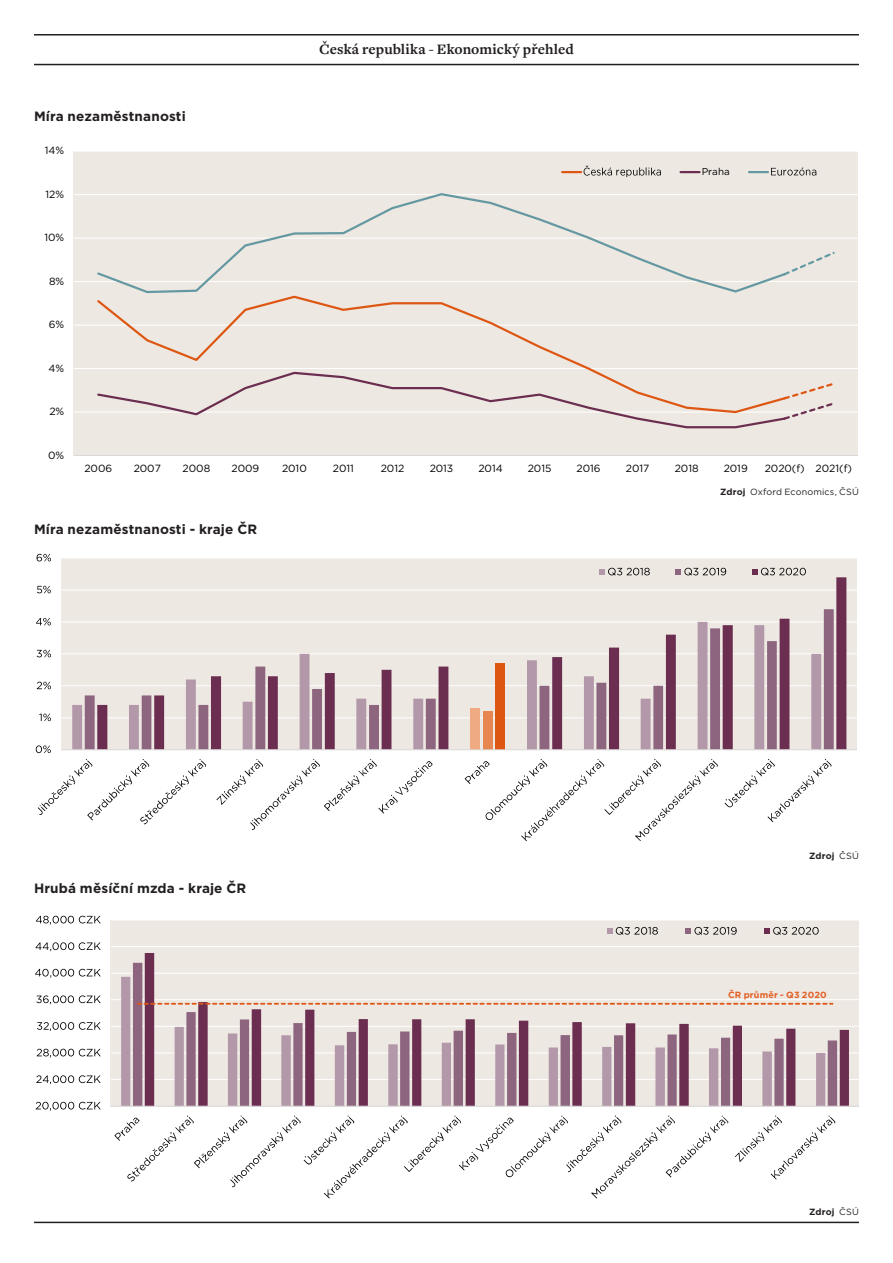
<style>
.page{position:relative;width:893px;height:1263px;background:#fff}
.page>*{position:absolute;margin:0;border:0;box-sizing:border-box;transform-origin:0 0}
.MiM_Page_2_Slug{font:700 15px "Freight Text Pro";letter-spacing:.005em;color:#231f20}
.MiM_Box_Title{font:700 13.5px "Gotham";letter-spacing:.01em;color:#231f20}
.t1{font:10.5px "Gotham";color:#000}
.t2{font:9.9px "Gotham";letter-spacing:.005em;color:#000}
.MiM_Credit_Right{font:9px "Gotham";letter-spacing:.02em;color:#231f20}
.MiM_Credit_Right-2{font:700 9px "Gotham";letter-spacing:.015em;color:#231f20}
.MiM_Credit_Right-3{font:700 9px "Gotham";letter-spacing:.02em;color:#e26125}
.s1{font-weight:700}
.s2{font-weight:400}
</style>
<div class="page">
<div style="left:61px;top:558px;width:796px;height:192px;background:#eee8e3"></div>
<hr style="left:61px;top:717px;width:796px;height:1px;background:#fff">
<hr style="left:61px;top:685px;width:796px;height:1px;background:#fff">
<hr style="left:61px;top:653px;width:796px;height:1px;background:#fff">
<hr style="left:61px;top:622px;width:796px;height:1px;background:#fff">
<hr style="left:61px;top:590px;width:796px;height:1px;background:#fff">
<hr style="left:61px;top:558px;width:796px;height:1px;background:#fff">
<svg style="left:97px;top:577px;width:749px;height:172px"></svg>
<hr style="left:61px;top:749px;width:796px;height:1px;background:#d9d9d9">
<svg style="left:36px;top:745px;width:15px;height:8px"></svg>
<svg style="left:39px;top:714px;width:12px;height:7px"></svg>
<svg style="left:37px;top:682px;width:14px;height:7px"></svg>
<svg style="left:37px;top:650px;width:14px;height:7px"></svg>
<svg style="left:36px;top:618px;width:15px;height:7px"></svg>
<svg style="left:37px;top:586px;width:14px;height:7px"></svg>
<svg style="left:37px;top:554px;width:14px;height:7px"></svg>
<svg style="left:38px;top:759px;width:168px;height:65px"></svg>
<svg style="left:216px;top:759px;width:217px;height:71px"></svg>
<svg style="left:465px;top:759px;width:253px;height:82px"></svg>
<svg style="left:724px;top:759px;width:107px;height:63px"></svg>
<svg style="left:599px;top:568px;width:51px;height:7px"></svg>
<svg style="left:675px;top:568px;width:51px;height:7px"></svg>
<svg style="left:752px;top:568px;width:54px;height:7px"></svg>
<div style="left:111px;top:920px;width:748px;height:186px;background:#eee8e3"></div>
<hr style="left:111px;top:1079px;width:748px;height:1px;background:#fff">
<hr style="left:111px;top:1052px;width:748px;height:1px;background:#fff">
<hr style="left:111px;top:1026px;width:748px;height:1px;background:#fff">
<hr style="left:111px;top:999px;width:748px;height:1px;background:#fff">
<hr style="left:111px;top:973px;width:748px;height:1px;background:#fff">
<hr style="left:111px;top:946px;width:748px;height:1px;background:#fff">
<hr style="left:111px;top:920px;width:748px;height:1px;background:#fff">
<svg style="left:145px;top:953px;width:704px;height:153px"></svg>
<hr style="left:111px;top:1106px;width:748px;height:1px;background:#d9d9d9">
<svg style="left:137px;top:1003px;width:696px;height:2px"></svg>
<svg style="left:36px;top:1102px;width:65px;height:9px"></svg>
<svg style="left:36px;top:1075px;width:65px;height:9px"></svg>
<svg style="left:37px;top:1049px;width:64px;height:9px"></svg>
<svg style="left:37px;top:1022px;width:64px;height:9px"></svg>
<svg style="left:36px;top:995px;width:65px;height:9px"></svg>
<svg style="left:35px;top:969px;width:66px;height:9px"></svg>
<svg style="left:35px;top:942px;width:66px;height:9px"></svg>
<svg style="left:36px;top:916px;width:65px;height:9px"></svg>
<svg style="left:114px;top:1115px;width:614px;height:83px"></svg>
<svg style="left:735px;top:1115px;width:100px;height:64px"></svg>
<svg style="left:607px;top:927px;width:51px;height:8px"></svg>
<svg style="left:685px;top:927px;width:52px;height:8px"></svg>
<svg style="left:764px;top:927px;width:55px;height:8px"></svg>
<hr style="left:34px;top:64px;width:825px;height:1px;background:#231f20">
<hr style="left:34px;top:1222px;width:825px;height:1px;background:#231f20">
<hr style="left:34px;top:34px;width:825px;height:2px;background:#231f20">
<div style="left:74px;top:151px;width:784px;height:304px;background:#eee8e3"></div>
<hr style="left:74px;top:412px;width:784px;height:1px;background:#fff">
<hr style="left:74px;top:368px;width:784px;height:1px;background:#fff">
<hr style="left:74px;top:325px;width:784px;height:1px;background:#fff">
<hr style="left:74px;top:281px;width:784px;height:1px;background:#fff">
<hr style="left:74px;top:238px;width:784px;height:1px;background:#fff">
<hr style="left:74px;top:194px;width:784px;height:1px;background:#fff">
<hr style="left:74px;top:151px;width:784px;height:1px;background:#fff">
<hr style="left:74px;top:455px;width:784px;height:1px;background:#d9d9d9">
<svg style="left:95px;top:295px;width:692px;height:118px"></svg>
<svg style="left:96px;top:371px;width:740px;height:58px"></svg>
<svg style="left:787px;top:251px;width:48px;height:24px"></svg>
<svg style="left:97px;top:193px;width:690px;height:101px"></svg>
<svg style="left:562px;top:171px;width:19px;height:2px"></svg>
<img style="left:583px;top:166px;width:78px;height:12px">
<svg style="left:680px;top:171px;width:19px;height:2px"></svg>
<svg style="left:749px;top:171px;width:19px;height:2px"></svg>
<img style="left:771px;top:167px;width:46px;height:9px">
<p class="MiM_Box_Title" style="left:34px;top:108px;width:153px">Míra nezaměstnanosti</p>
<p class="t1" style="left:45px;top:144px;width:21px">14%</p>
<p class="t1" style="left:46px;top:188px;width:20px">12%</p>
<p class="t1" style="left:44px;top:231px;width:21px">10%</p>
<p class="t1" style="left:49px;top:274px;width:17px">8%</p>
<p class="t1" style="left:49px;top:318px;width:17px">6%</p>
<p class="t1" style="left:49px;top:361px;width:17px">4%</p>
<p class="t1" style="left:49px;top:405px;width:16px">2%</p>
<p class="t1" style="left:48px;top:448px;width:18px">0%</p>
<p class="MiM_Page_2_Slug" style="left:319px;top:39px;width:256px">Česká republika - Ekonomický přehled</p>
<p class="t2" style="left:702px;top:165px;width:30px">Praha</p>
<p class="t1" style="left:84px;top:462px;width:29px">2006</p>
<p class="t1" style="left:134px;top:462px;width:29px">2007</p>
<p class="t1" style="left:183px;top:462px;width:29px">2008</p>
<p class="t1" style="left:231px;top:462px;width:29px">2009</p>
<p class="t1" style="left:282px;top:462px;width:26px">2010</p>
<p class="t1" style="left:333px;top:462px;width:23px">2011</p>
<p class="t1" style="left:381px;top:462px;width:25px">2012</p>
<p class="t1" style="left:430px;top:462px;width:25px">2013</p>
<p class="t1" style="left:478px;top:462px;width:26px">2014</p>
<p class="t1" style="left:528px;top:462px;width:25px">2015</p>
<p class="t1" style="left:577px;top:462px;width:26px">2016</p>
<p class="t1" style="left:626px;top:462px;width:25px">2017</p>
<p class="t1" style="left:675px;top:462px;width:25px">2018</p>
<p class="t1" style="left:724px;top:462px;width:26px">2019</p>
<p class="t1" style="left:765px;top:462px;width:89px">2020(f) 2021(f)</p>
<p class="MiM_Box_Title" style="left:34px;top:520px;width:225px">Míra nezaměstnanosti - kraje ČR</p>
<p class="MiM_Box_Title" style="left:34px;top:879px;width:214px">Hrubá měsíční mzda - kraje ČR</p>
<p class="MiM_Credit_Right" style="left:720px;top:486px;width:140px"><span class="s1">Zdroj</span> Oxford Economics, ČSÚ</p>
<p class="MiM_Credit_Right-2" style="left:809px;top:850px;width:51px">Zdroj <span class="s2">ČSÚ</span></p>
<p class="MiM_Credit_Right-3" style="left:728px;top:988px;width:100px">ČR průměr - Q3 2020</p>
<p class="MiM_Credit_Right-2" style="left:809px;top:1206px;width:51px">Zdroj <span class="s2">ČSÚ</span></p>
</div>
